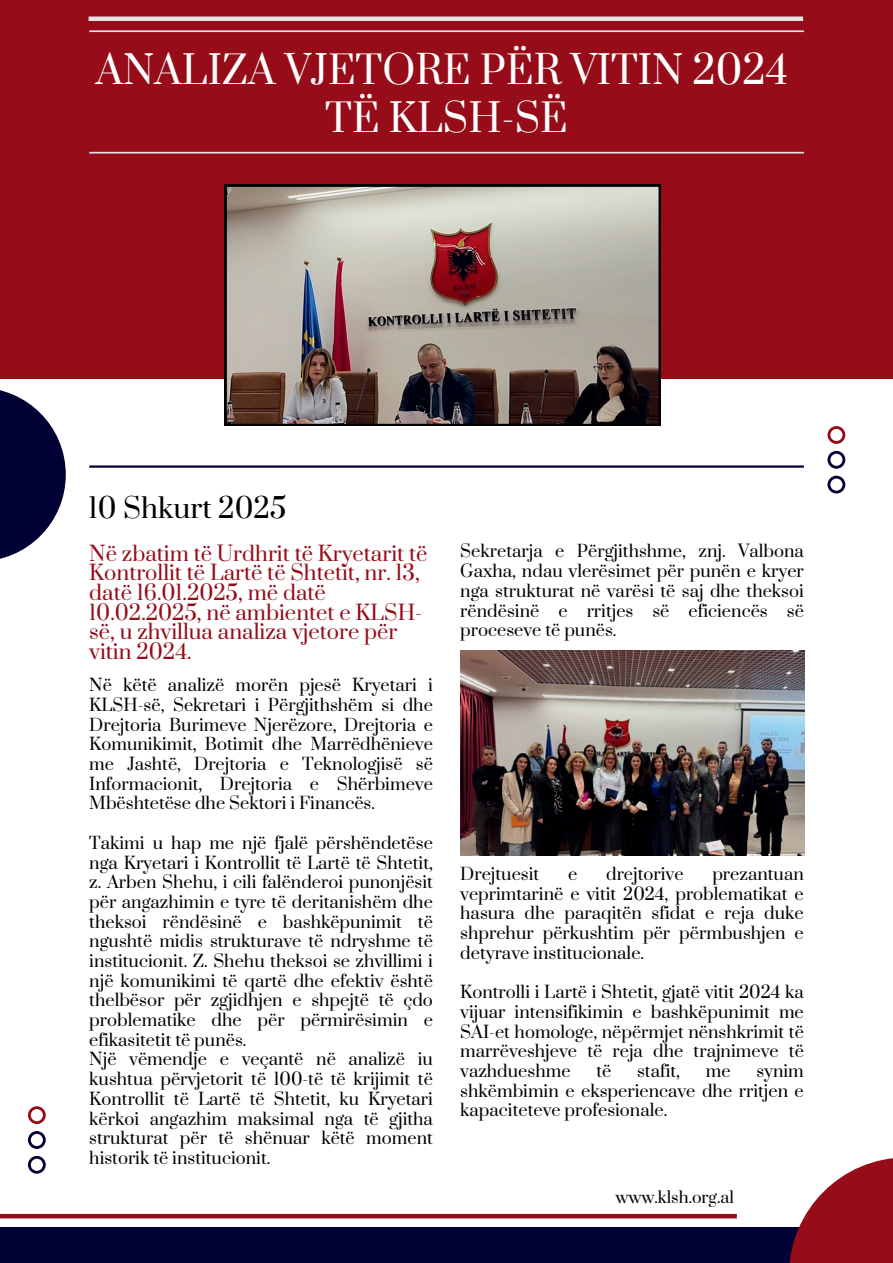
<style>
.page{position:relative;width:893px;height:1263px;background:#fff}
.page>*{position:absolute;margin:0;border:0;box-sizing:border-box;transform-origin:0 0}
.t1{font:38.25px/47.8px "Prata";color:#fff;text-align:center}
.t2{font:27px "Prata";color:#000}
.t3{font:20.25px/19.6px "Prata";color:#960c18}
.t4{font:16.5px/19.6px "Prata";color:#000;text-align:justify}
.t5{font:15.75px "Prata";color:#000}
</style>
<div class="page">
<div style="left:0;top:0;width:893px;height:378px;background:#960c18"></div>
<hr style="left:89px;top:30px;width:715px;height:2px;background:#e4e4e4">
<hr style="left:89px;top:152px;width:715px;height:1px;background:#e4e4e4">
<hr style="left:89px;top:465px;width:715px;height:3px;background:#020135">
<div style="left:0;top:1227px;width:893px;height:36px;background:#020135"></div>
<svg style="left:789px;top:1158px;width:104px;height:105px"></svg>
<svg style="left:0;top:390px;width:66px;height:169px"></svg>
<div style="left:89px;top:16px;width:714px;height:5px;background:#e4e4e4"></div>
<hr style="left:0;top:1214px;width:737px;height:4px;background:#960c18">
<svg style="left:28px;top:1106px;width:18px;height:18px"></svg>
<svg style="left:28px;top:1131px;width:18px;height:18px"></svg>
<svg style="left:28px;top:1156px;width:18px;height:18px"></svg>
<img style="left:460px;top:651px;width:344px;height:204px">
<svg style="left:827px;top:426px;width:18px;height:18px"></svg>
<svg style="left:827px;top:451px;width:18px;height:18px"></svg>
<svg style="left:827px;top:476px;width:18px;height:17px"></svg>
<img style="left:225px;top:185px;width:435px;height:241px">
<h1 class="t1" style="left:96px;top:44px;width:694px">ANALIZA VJETORE PËR VITIN 2024<br>TË KLSH-SË</h1>
<h2 class="t2" style="left:89px;top:485px;width:199px">10 Shkurt 2025</h2>
<p class="t3" style="left:89px;top:542px;width:340px">Në zbatim të Urdhrit të Kryetarit të<br>Kontrollit të Lartë të Shtetit, nr. 13, datë 16.01.2025, më datë<br>10.02.2025, në ambientet e KLSH&shy;së, u zhvillua analiza vjetore për vitin 2024.</p>
<p class="t4" style="left:89px;top:674px;width:345px">Në këtë analizë morën pjesë Kryetari i KLSH-së, Sekretari i Përgjithshëm si dhe Drejtoria Burimeve Njerëzore, Drejtoria e Komunikimit, Botimit dhe Marrëdhënieve me Jashtë, Drejtoria e Teknologjisë së Informacionit, Drejtoria e Shërbimeve Mbështetëse dhe Sektori i Financës.</p>
<p class="t4" style="left:89px;top:832px;width:345px;text-align:left">Takimi u hap me një fjalë përshëndetëse nga Kryetari i Kontrollit të Lartë të Shtetit, z. Arben Shehu, i cili falënderoi punonjësit për angazhimin e tyre të deritanishëm dhe theksoi rëndësinë e bashkëpunimit të ngushtë midis strukturave të ndryshme të institucionit. Z. Shehu theksoi se zhvillimi i një komunikimi të qartë dhe efektiv është thelbësor për zgjidhjen e shpejtë të çdo problematike dhe për përmirësimin e efikasitetit të punës.<br>Një vëmendje e veçantë në analizë iu kushtua përvjetorit të 100-të të krijimit të Kontrollit të Lartë të Shtetit, ku Kryetari kërkoi angazhim maksimal nga të gjitha strukturat për të shënuar këtë moment historik të institucionit.</p>
<p class="t4" style="left:460px;top:541px;width:345px">Sekretarja e Përgjithshme, znj. Valbona Gaxha, ndau vlerësimet për punën e kryer nga strukturat në varësi të saj dhe theksoi rëndësinë e rritjes së eficiencës së proceseve të punës.</p>
<p class="t4" style="left:460px;top:863px;width:80px">Drejtuesit</p>
<p class="t4" style="left:568px;top:863px;width:11px">e</p>
<p class="t4" style="left:606px;top:863px;width:79px">drejtorive</p>
<p class="t4" style="left:460px;top:863px;width:345px;text-indent:252px">prezantuan veprimtarinë e vitit 2024, problematikat e hasura dhe paraqitën sfidat e reja duke shprehur përkushtim për përmbushjen e detyrave institucionale.</p>
<p class="t4" style="left:460px;top:981px;width:345px">Kontrolli i Lartë i Shtetit, gjatë vitit 2024 ka vijuar intensifikimin e bashkëpunimit me SAI-et homologe, nëpërmjet nënshkrimit të marrëveshjeve të reja dhe trajnimeve të vazhdueshme</p>
<p class="t4" style="left:596px;top:1060px;width:16px">të</p>
<p class="t4" style="left:637px;top:1060px;width:44px">stafit,</p>
<p class="t4" style="left:705px;top:1060px;width:26px">me</p>
<p class="t4" style="left:460px;top:1060px;width:345px;text-indent:296px">synim shkëmbimin e eksperiencave dhe rritjen e kapaciteteve profesionale.</p>
<p class="t5" style="left:615px;top:1184px;width:120px">www.klsh.org.al</p>
</div>
